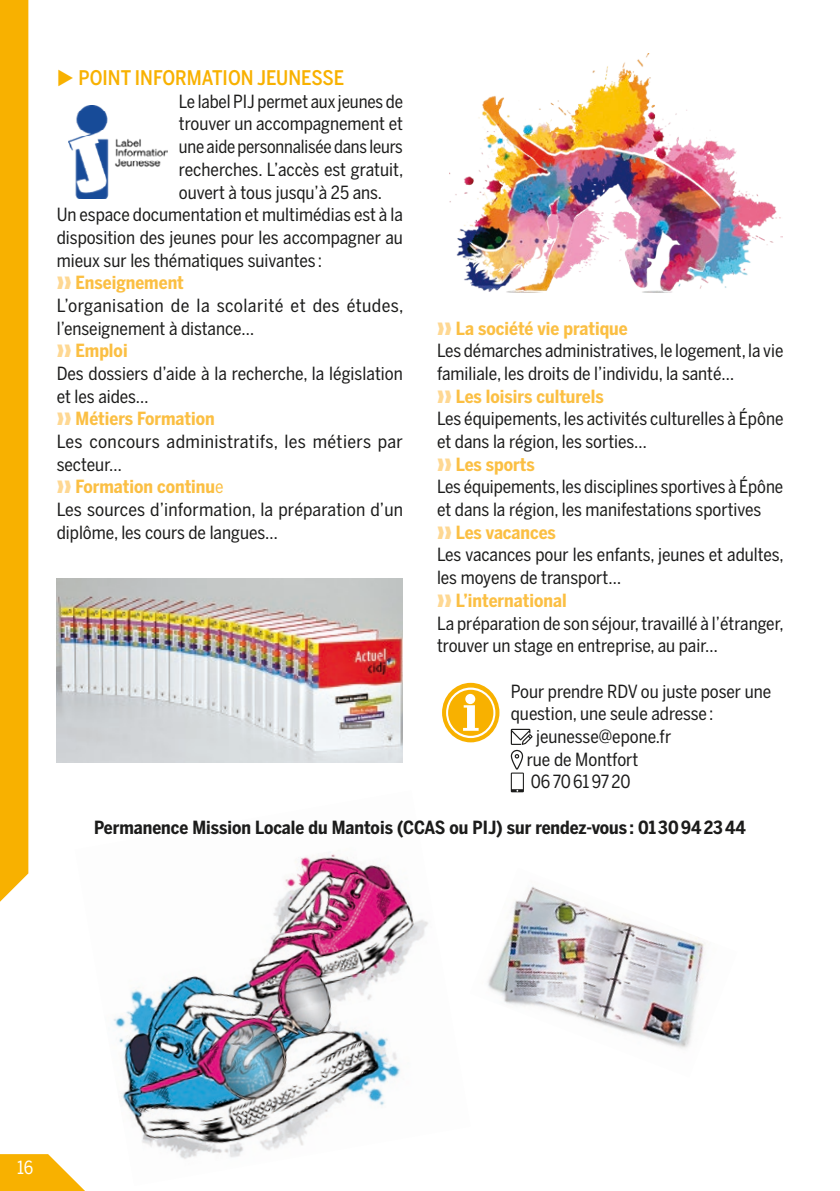
<style>
.page{position:relative;width:840px;height:1191px;background:#fff}
.page>*{position:absolute;margin:0;border:0;box-sizing:border-box;transform-origin:0 0}
.t1{font:500 20px "Benton Sans Cond";color:#f8b100}
.t2{font:18px/22.6px "Benton Sans Cond";color:#1c1c1b}
.t3{font:18px "Benton Sans Cond";letter-spacing:.02em;color:#1c1c1b}
.t4{font:700 18px "Benton Sans Cond";color:#1c1c1b}
.t5{font:700 18px "Benton Sans Cond";color:#fbbf43}
.t6{font:18px "Benton Sans Cond";color:#fff}
.s1{color:#fed893}
.s2{font-weight:400}
.s3{font-weight:700;color:#fbbf43}
</style>
<div class="page">
<svg style="left:0;top:1154px;width:85px;height:37px;background:#f8bb22"></svg>
<div style="left:0;top:0;width:28px;height:902px;background:#f8b100"></div>
<img style="left:75px;top:852px;width:353px;height:334px">
<svg style="left:510px;top:729px;width:22px;height:63px"></svg>
<img style="left:57px;top:578px;width:346px;height:185px">
<img style="left:69px;top:105px;width:98px;height:93px">
<img style="left:449px;top:54px;width:333px;height:238px">
<svg style="left:442px;top:683px;width:57px;height:59px"></svg>
<img style="left:487px;top:886px;width:218px;height:163px">
<p class="t1" style="left:57px;top:66px;width:289px">◆ POINT INFORMATION JEUNESSE</p>
<p class="t2" style="left:179px;top:90px;width:225px">Le label PIJ permet aux jeunes de</p>
<p class="t2" style="left:179px;top:112px;width:225px">trouver un accompagnement et</p>
<p class="t2" style="left:179px;top:135px;width:225px">une aide personnalisée dans leurs</p>
<p class="t2" style="left:179px;top:158px;width:226px">recherches. L’accès est gratuit,</p>
<p class="t2" style="left:179px;top:180px;width:205px">ouvert à tous jusqu’à 25 ans.</p>
<p class="t2" style="left:57px;top:203px;width:347px">Un espace documentation et multimédias est à la</p>
<p class="t2" style="left:57px;top:226px;width:347px">disposition des jeunes pour les accompagner au</p>
<p class="t2" style="left:57px;top:249px;width:267px">mieux sur les thématiques suivantes :</p>
<p class="t5" style="left:57px;top:272px;width:128px"><span class="s1">❱❱</span> Enseignement</p>
<p class="t3" style="left:57px;top:295px;width:348px">L’organisation de la scolarité et des études,</p>
<p class="t2" style="left:57px;top:317px;width:199px">l’enseignement à distance…</p>
<p class="t5" style="left:57px;top:340px;width:72px"><span class="s1">❱❱</span> Emploi</p>
<p class="t2" style="left:57px;top:362px;width:347px">Des dossiers d’aide à la recherche, la législation</p>
<p class="t2" style="left:57px;top:385px;width:93px">et les aides…</p>
<p class="t5" style="left:57px;top:408px;width:159px"><span class="s1">❱❱</span> Métiers Formation</p>
<p class="t3" style="left:57px;top:431px;width:347px">Les concours administratifs, les métiers par</p>
<p class="t2" style="left:57px;top:453px;width:67px">secteur…</p>
<p class="t5" style="left:57px;top:476px;width:168px"><span class="s1">❱❱</span> Formation continu<span class="s2">e</span></p>
<p class="t2" style="left:57px;top:498px;width:347px">Les sources d’information, la préparation d’un</p>
<p class="t2" style="left:57px;top:521px;width:222px">diplôme, les cours de langues…</p>
<p class="t2" style="left:437px;top:317px;width:348px"><span class="s1">❱❱</span> <span class="s3">La société vie pratique<br></span>Les démarches administratives, le logement, la vie familiale, les droits de l’individu, la santé…<br><span class="s1">❱❱</span> <span class="s3">Les loisirs culturels<br></span>Les équipements, les activités culturelles à Épône et dans la région, les sorties…<br><span class="s1">❱❱</span> <span class="s3">Les sports<br></span>Les équipements, les disciplines sportives à Épône et dans la région, les manifestations sportives<br><span class="s1">❱❱</span> <span class="s3">Les vacances<br></span>Les vacances pour les enfants, jeunes et adultes, les moyens de transport…<br><span class="s1">❱❱</span> <span class="s3">L’international<br></span>La préparation de son séjour, travaillé à l’étranger, trouver un stage en entreprise, au pair…</p>
<p class="t2" style="left:510px;top:679px;width:262px">Pour prendre RDV ou juste poser une</p>
<p class="t2" style="left:510px;top:702px;width:204px">question, une seule adresse :</p>
<p class="t2" style="left:536px;top:725px;width:136px">jeunesse@epone.fr</p>
<p class="t2" style="left:526px;top:747px;width:113px">rue de Montfort</p>
<p class="t2" style="left:530px;top:770px;width:101px">0670619720</p>
<p class="t4" style="left:94px;top:816px;width:653px">Permanence Mission Locale du Mantois (CCAS ou PIJ) sur rendez-vous : 0130942344</p>
<p class="t6" style="left:17px;top:1157px;width:18px">16</p>
</div>
